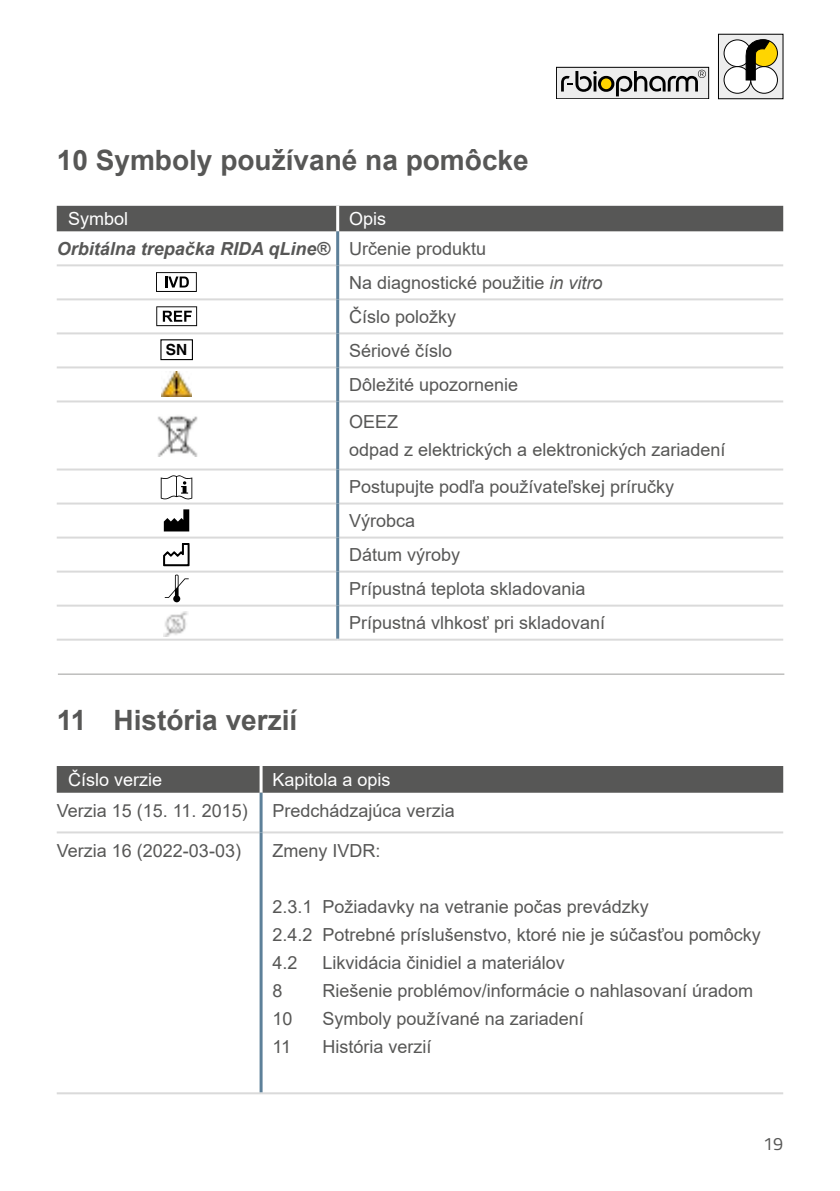
<style>
.page{position:relative;width:840px;height:1191px;background:#fff}
.page>*{position:absolute;margin:0;border:0;box-sizing:border-box;transform-origin:0 0}
.t1{font:700 28px "Arial";color:#575756}
.t2{font:18px/34px "Arial";color:#575756}
.t3{font:italic 700 18px/29.8px "Arial";color:#575756}
.t4{font:18px "Arial";color:#fff}
.t5{font:18px "Titillium";color:#575756}
.t6{font:700 15.4px "Helvetica";color:#000}
.s1{font-weight:400;font-style:normal;color:#fff}
.s2{font-weight:400;font-style:normal}
.s3{font-style:italic}
</style>
<div class="page">
<div style="left:718px;top:34px;width:64px;height:65px;background:#ededed"></div>
<div style="left:717px;top:34px;width:65px;height:65px;border:1px solid #000"></div>
<div style="left:723px;top:67px;width:27px;height:26px;background:#fff;border-radius:50%"></div>
<div style="left:723px;top:66px;width:27px;height:27px;border:1px solid #000;border-radius:50%"></div>
<div style="left:723px;top:40px;width:27px;height:27px;background:#fff;border-radius:50%"></div>
<div style="left:723px;top:40px;width:27px;height:27px;border:1px solid #000;border-radius:50%"></div>
<div style="left:750px;top:67px;width:27px;height:26px;background:#fff;border-radius:50%"></div>
<div style="left:750px;top:66px;width:27px;height:27px;border:1px solid #000;border-radius:50%"></div>
<div style="left:750px;top:40px;width:27px;height:27px;background:#ffd500;border-radius:50%"></div>
<div style="left:750px;top:40px;width:27px;height:27px;border:1px solid #000;border-radius:50%"></div>
<svg style="left:745px;top:39px;width:24px;height:42px"></svg>
<div style="left:556px;top:67px;width:152px;height:32px;background:#ededed"></div>
<div style="left:556px;top:67px;width:152px;height:32px;border:1px solid #000"></div>
<svg style="left:561px;top:70px;width:144px;height:26px"></svg>
<div style="left:57px;top:206px;width:725px;height:25px;background:#575756"></div>
<hr style="left:57px;top:264px;width:279px;height:2px;background:#dadada">
<hr style="left:339px;top:264px;width:443px;height:2px;background:#dadada">
<hr style="left:57px;top:298px;width:279px;height:2px;background:#dadada">
<hr style="left:339px;top:298px;width:443px;height:2px;background:#dadada">
<hr style="left:57px;top:332px;width:279px;height:2px;background:#dadada">
<hr style="left:339px;top:332px;width:443px;height:2px;background:#dadada">
<hr style="left:57px;top:366px;width:279px;height:2px;background:#dadada">
<hr style="left:339px;top:366px;width:443px;height:2px;background:#dadada">
<hr style="left:57px;top:400px;width:279px;height:2px;background:#dadada">
<hr style="left:339px;top:400px;width:443px;height:2px;background:#dadada">
<hr style="left:57px;top:468px;width:279px;height:2px;background:#dadada">
<hr style="left:339px;top:468px;width:443px;height:2px;background:#dadada">
<hr style="left:57px;top:502px;width:279px;height:2px;background:#dadada">
<hr style="left:339px;top:502px;width:443px;height:2px;background:#dadada">
<hr style="left:57px;top:536px;width:279px;height:2px;background:#dadada">
<hr style="left:339px;top:536px;width:443px;height:2px;background:#dadada">
<hr style="left:57px;top:570px;width:279px;height:2px;background:#dadada">
<hr style="left:339px;top:570px;width:443px;height:2px;background:#dadada">
<hr style="left:57px;top:604px;width:279px;height:2px;background:#dadada">
<hr style="left:339px;top:604px;width:443px;height:2px;background:#dadada">
<hr style="left:57px;top:638px;width:280px;height:2px;background:#dadada">
<hr style="left:337px;top:638px;width:445px;height:2px;background:#dadada">
<hr style="left:336px;top:206px;width:3px;height:25px;background:#fff">
<hr style="left:336px;top:231px;width:3px;height:34px;background:#5d8099">
<hr style="left:336px;top:265px;width:3px;height:34px;background:#5d8099">
<hr style="left:336px;top:299px;width:3px;height:34px;background:#5d8099">
<hr style="left:336px;top:333px;width:3px;height:34px;background:#5d8099">
<hr style="left:336px;top:367px;width:3px;height:34px;background:#5d8099">
<hr style="left:336px;top:401px;width:3px;height:68px;background:#5d8099">
<hr style="left:336px;top:469px;width:3px;height:34px;background:#5d8099">
<hr style="left:336px;top:503px;width:3px;height:34px;background:#5d8099">
<hr style="left:336px;top:537px;width:3px;height:34px;background:#5d8099">
<hr style="left:336px;top:571px;width:3px;height:34px;background:#5d8099">
<hr style="left:336px;top:605px;width:3px;height:33px;background:#5d8099">
<div style="left:57px;top:766px;width:725px;height:26px;background:#575756"></div>
<hr style="left:57px;top:831px;width:202px;height:2px;background:#dadada">
<hr style="left:262px;top:831px;width:520px;height:2px;background:#dadada">
<hr style="left:57px;top:1092px;width:204px;height:2px;background:#dadada">
<hr style="left:261px;top:1092px;width:521px;height:2px;background:#dadada">
<hr style="left:259px;top:766px;width:3px;height:26px;background:#fff">
<hr style="left:259px;top:792px;width:3px;height:40px;background:#5d8099">
<hr style="left:259px;top:832px;width:3px;height:260px;background:#5d8099">
<svg style="left:164px;top:509px;width:25px;height:22px"></svg>
<svg style="left:163px;top:543px;width:26px;height:23px"></svg>
<svg style="left:165px;top:574px;width:23px;height:28px"></svg>
<svg style="left:161px;top:475px;width:31px;height:24px"></svg>
<img style="left:157px;top:415px;width:41px;height:41px">
<img style="left:164px;top:611px;width:24px;height:25px">
<div style="left:160px;top:339px;width:33px;height:21px;border:1px solid #000"></div>
<img style="left:161px;top:371px;width:30px;height:25px">
<svg style="left:156px;top:272px;width:41px;height:20px"></svg>
<svg style="left:156px;top:306px;width:41px;height:20px"></svg>
<hr style="left:58px;top:673px;width:725px;height:1px;background:#9d9d9c">
<h1 class="t1" style="left:57px;top:140px;width:473px">10 Symboly používané na pomôcke</h1>
<p class="t4" style="left:68px;top:206px;width:62px">Symbol</p>
<p class="t3" style="left:57px;top:204px;width:431px;text-indent:292px"><span class="s1">Opis<br></span>Orbitálna trepačka RIDA qLine® <span class="s2">Určenie produktu</span></p>
<p class="t2" style="left:349px;top:265px;width:255px">Na diagnostické použitie <span class="s3">in vitro<br></span>Číslo položky<br>Sériové číslo<br>Dôležité upozornenie</p>
<p class="t2" style="left:349px;top:407px;width:378px;line-height:28px">OEEZ<br>odpad z elektrických a elektronických zariadení</p>
<p class="t2" style="left:349px;top:470px;width:326px">Postupujte podľa používateľskej príručky<br>Výrobca<br>Dátum výroby<br>Prípustná teplota skladovania<br>Prípustná vlhkosť pri skladovaní</p>
<p class="t6" style="left:166px;top:340px;width:23px">SN</p>
<h1 class="t1" style="left:57px;top:700px;width:242px">11 História verzií</h1>
<p class="t4" style="left:68px;top:767px;width:96px">Číslo verzie</p>
<p class="t4" style="left:272px;top:767px;width:120px">Kapitola a opis</p>
<p class="t2" style="left:57px;top:793px;width:192px">Verzia 15 (15. 11. 2015)</p>
<p class="t2" style="left:272px;top:793px;width:184px">Predchádzajúca verzia</p>
<p class="t2" style="left:57px;top:833px;width:186px">Verzia 16 (2022-03-03)</p>
<p class="t2" style="left:272px;top:833px;width:110px">Zmeny IVDR:</p>
<p class="t2" style="left:272px;top:892px;width:489px;line-height:28px">2.3.1 Požiadavky na vetranie počas prevádzky<br>2.4.2 Potrebné príslušenstvo, ktoré nie je súčasťou pomôcky<br>4.2</p>
<p class="t2" style="left:322px;top:945px;width:244px">Likvidácia činidiel a materiálov</p>
<p class="t2" style="left:272px;top:973px;width:12px">8</p>
<p class="t2" style="left:322px;top:973px;width:432px">Riešenie problémov/informácie o nahlasovaní úradom</p>
<p class="t2" style="left:272px;top:1001px;width:22px">10</p>
<p class="t2" style="left:322px;top:1001px;width:263px">Symboly používané na zariadení</p>
<p class="t2" style="left:272px;top:1029px;width:20px">11</p>
<p class="t2" style="left:322px;top:1029px;width:111px">História verzií</p>
<p class="t5" style="left:762px;top:1130px;width:22px">19</p>
</div>
